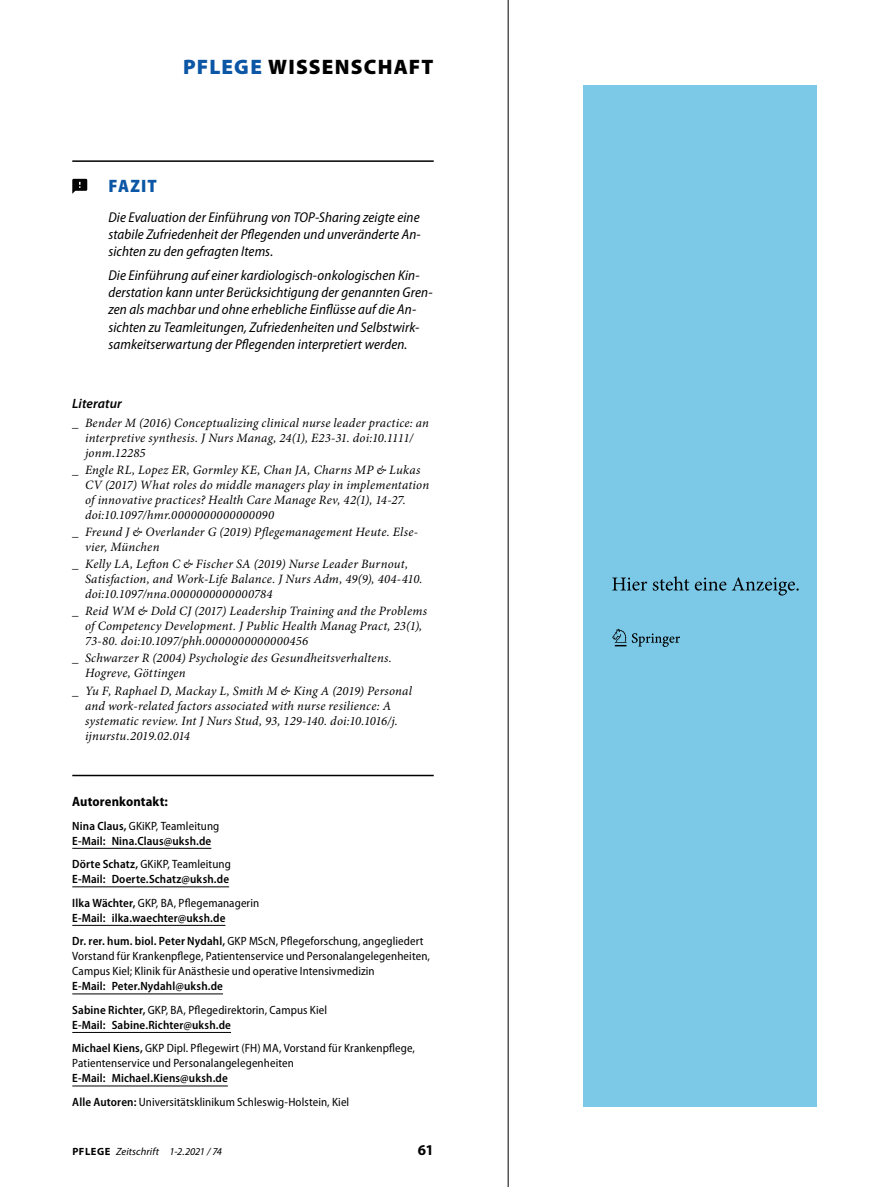
<style>
.page{position:relative;width:893px;height:1187px;background:#fff}
.page>*{position:absolute;margin:0;border:0;box-sizing:border-box;transform-origin:0 0}
.Category_3_Right_Blu{font:900 21px "Myriad Pro";letter-spacing:.055em;color:#000}
.Box_Heading_Info{font:900 semi-condensed 18px "Myriad Pro";letter-spacing:.06em;color:#0b56a5}
.NoXML_Pagina{font:700 15px "Myriad Pro";color:#000}
.Para_Box_Conclusion{font:italic semi-condensed 14.25px/17.2px "Myriad Pro";letter-spacing:.01em;color:#000;text-align:justify}
.NoXML_Author_Contact{font:700 semi-condensed 13.5px "Myriad Pro";letter-spacing:.01em;color:#000}
.Bibliography_Heading{font:italic 600 13.5px "Myriad Pro";letter-spacing:.005em;color:#000}
.t1{font:italic 12.75px/15px "Minion Pro";letter-spacing:.015em;color:#000}
.NoXML_Author_Appendi{font:semi-condensed 12px/15px "Myriad Pro";letter-spacing:.01em;color:#000}
.NoXML_Author_Mail_Ad{font:600 semi-condensed 12px "Myriad Pro";letter-spacing:.01em;color:#000}
.NoXML_Author_Mail_Ad-2{font:semi-condensed 12px "Myriad Pro";letter-spacing:.01em;color:#000}
.NoXML_Pagina-2{font:italic 10.5px "Myriad Pro";letter-spacing:.005em;color:#000}
.s1{color:#0b56a5}
.s2{font-family:"Myriad Pro";font-weight:300;font-style:normal}
.s3{font-weight:600}
.s4{font-weight:700;font-style:normal}
</style>
<div class="page">
<hr style="left:72px;top:160px;width:362px;height:2px;background:#000">
<svg style="left:72px;top:179px;width:15px;height:15px"></svg>
<hr style="left:72px;top:774px;width:362px;height:2px;background:#000">
<hr style="left:72px;top:848px;width:139px;height:1px;background:#000">
<hr style="left:72px;top:886px;width:157px;height:1px;background:#000">
<hr style="left:72px;top:925px;width:153px;height:1px;background:#000">
<hr style="left:72px;top:993px;width:151px;height:1px;background:#000">
<hr style="left:72px;top:1032px;width:159px;height:1px;background:#000">
<hr style="left:72px;top:1085px;width:156px;height:1px;background:#000">
<hr style="left:508px;top:0;width:1px;height:1186px;background:#000">
<div style="left:583px;top:85px;width:233px;height:1021px;background:#7bc8e7"></div>
<svg style="left:612px;top:576px;width:187px;height:19px"></svg>
<svg style="left:612px;top:628px;width:68px;height:19px"></svg>
<p class="Category_3_Right_Blu" style="left:183px;top:55px;width:252px"><span class="s1">PFLEGE</span> WISSENSCHAFT</p>
<p class="Box_Heading_Info" style="left:109px;top:175px;width:50px">FAZIT</p>
<p class="Para_Box_Conclusion" style="left:108px;top:209px;width:314px">Die Evaluation der Einführung von TOP-Sharing zeigte eine stabile Zufriedenheit der Pflegenden und unveränderte An&shy;sichten zu den gefragten Items.</p>
<p class="Para_Box_Conclusion" style="left:108px;top:267px;width:326px;text-align:left">Die Einführung auf einer kardiologisch-onkologischen Kin&shy;derstation kann unter Berücksichtigung der genannten Gren&shy;zen als machbar und ohne erhebliche Einflüsse auf die An&shy;sichten zu Teamleitungen, Zufriedenheiten und Selbstwirk&shy;samkeitserwartung der Pflegenden interpretiert werden.</p>
<p class="Bibliography_Heading" style="left:72px;top:395px;width:51px">Literatur</p>
<p class="t1" style="left:85px;top:415px;width:346px;text-indent:-13px"><span class="s2">_</span> Bender M (2016) Conceptualizing clinical nurse leader practice: an interpretive synthesis. J Nurs Manag, 24(1), E23-31. doi:10.1111/ jonm.12285</p>
<p class="t1" style="left:85px;top:462px;width:346px;text-indent:-13px"><span class="s2">_</span> Engle RL, Lopez ER, Gormley KE, Chan JA, Charns MP &amp; Lukas CV (2017) What roles do middle managers play in implementation of innovative practices? Health Care Manage Rev, 42(1), 14-27. doi:10.1097/hmr.0000000000000090</p>
<p class="t1" style="left:85px;top:524px;width:334px;text-indent:-13px"><span class="s2">_</span> Freund J &amp; Overlander G (2019) Pflegemanagement Heute. Else&shy;vier, München</p>
<p class="t1" style="left:85px;top:556px;width:339px;text-indent:-13px"><span class="s2">_</span> Kelly LA, Lefton C &amp; Fischer SA (2019) Nurse Leader Burnout,<br>Satisfaction, and Work-Life Balance. J Nurs Adm, 49(9), 404-410. doi:10.1097/nna.0000000000000784</p>
<p class="t1" style="left:85px;top:603px;width:344px;text-indent:-13px"><span class="s2">_</span> Reid WM &amp; Dold CJ (2017) Leadership Training and the Problems of Competency Development. J Public Health Manag Pract, 23(1),<br>73-80. doi:10.1097/phh.0000000000000456</p>
<p class="t1" style="left:85px;top:650px;width:308px;text-indent:-13px"><span class="s2">_</span> Schwarzer R (2004) Psychologie des Gesundheitsverhaltens.<br>Hogreve, Göttingen</p>
<p class="t1" style="left:85px;top:683px;width:328px;text-indent:-13px"><span class="s2">_</span> Yu F, Raphael D, Mackay L, Smith M &amp; King A (2019) Personal and work-related factors associated with nurse resilience: A systematic review. Int J Nurs Stud, 93, 129-140. doi:10.1016/j. ijnurstu.2019.02.014</p>
<p class="NoXML_Author_Contact" style="left:72px;top:794px;width:97px">Autorenkontakt:</p>
<p class="NoXML_Author_Appendi" style="left:72px;top:818px;width:149px"><span class="s3">Nina Claus,</span> GKiKP, Teamleitung</p>
<p class="NoXML_Author_Mail_Ad" style="left:72px;top:833px;width:141px">E-Mail: Nina.Claus@uksh.de</p>
<p class="NoXML_Author_Appendi" style="left:72px;top:856px;width:160px"><span class="s3">Dörte Schatz,</span> GKiKP, Teamleitung</p>
<p class="NoXML_Author_Mail_Ad" style="left:72px;top:872px;width:158px">E-Mail: Doerte.Schatz@uksh.de</p>
<p class="NoXML_Author_Appendi" style="left:72px;top:895px;width:188px"><span class="s3">Ilka Wächter,</span> GKP, BA, Pflegemanagerin</p>
<p class="NoXML_Author_Mail_Ad" style="left:72px;top:910px;width:155px">E-Mail: ilka.waechter@uksh.de</p>
<p class="NoXML_Author_Appendi" style="left:72px;top:933px;width:359px"><span class="s3">Dr. rer. hum. biol. Peter Nydahl,</span> GKP MScN, Pflegeforschung, angegliedert<br>Vorstand für Krankenpflege, Patientenservice und Personalangelegenheiten,<br>Campus Kiel; Klinik für Anästhesie und operative Intensivmedizin</p>
<p class="NoXML_Author_Mail_Ad" style="left:72px;top:979px;width:152px">E-Mail: Peter.Nydahl@uksh.de</p>
<p class="NoXML_Author_Appendi" style="left:72px;top:1002px;width:256px"><span class="s3">Sabine Richter,</span> GKP, BA, Pflegedirektorin, Campus Kiel</p>
<p class="NoXML_Author_Mail_Ad" style="left:72px;top:1017px;width:160px">E-Mail: Sabine.Richter@uksh.de</p>
<p class="NoXML_Author_Appendi" style="left:72px;top:1040px;width:344px"><span class="s3">Michael Kiens,</span> GKP Dipl. Pflegewirt (FH) MA, Vorstand für Krankenpflege,<br>Patientenservice und Personalangelegenheiten</p>
<p class="NoXML_Author_Mail_Ad" style="left:72px;top:1071px;width:157px">E-Mail: Michael.Kiens@uksh.de</p>
<p class="NoXML_Author_Mail_Ad-2" style="left:72px;top:1095px;width:278px"><span class="s3">Alle Autoren:</span> Universitätsklinikum Schleswig-Holstein, Kiel</p>
<p class="NoXML_Pagina-2" style="left:72px;top:1144px;width:151px"><span class="s4">PFLEGE</span> Zeitschrift 1-2.2021 / 74</p>
<p class="NoXML_Pagina" style="left:418px;top:1139px;width:17px">61</p>
</div>
